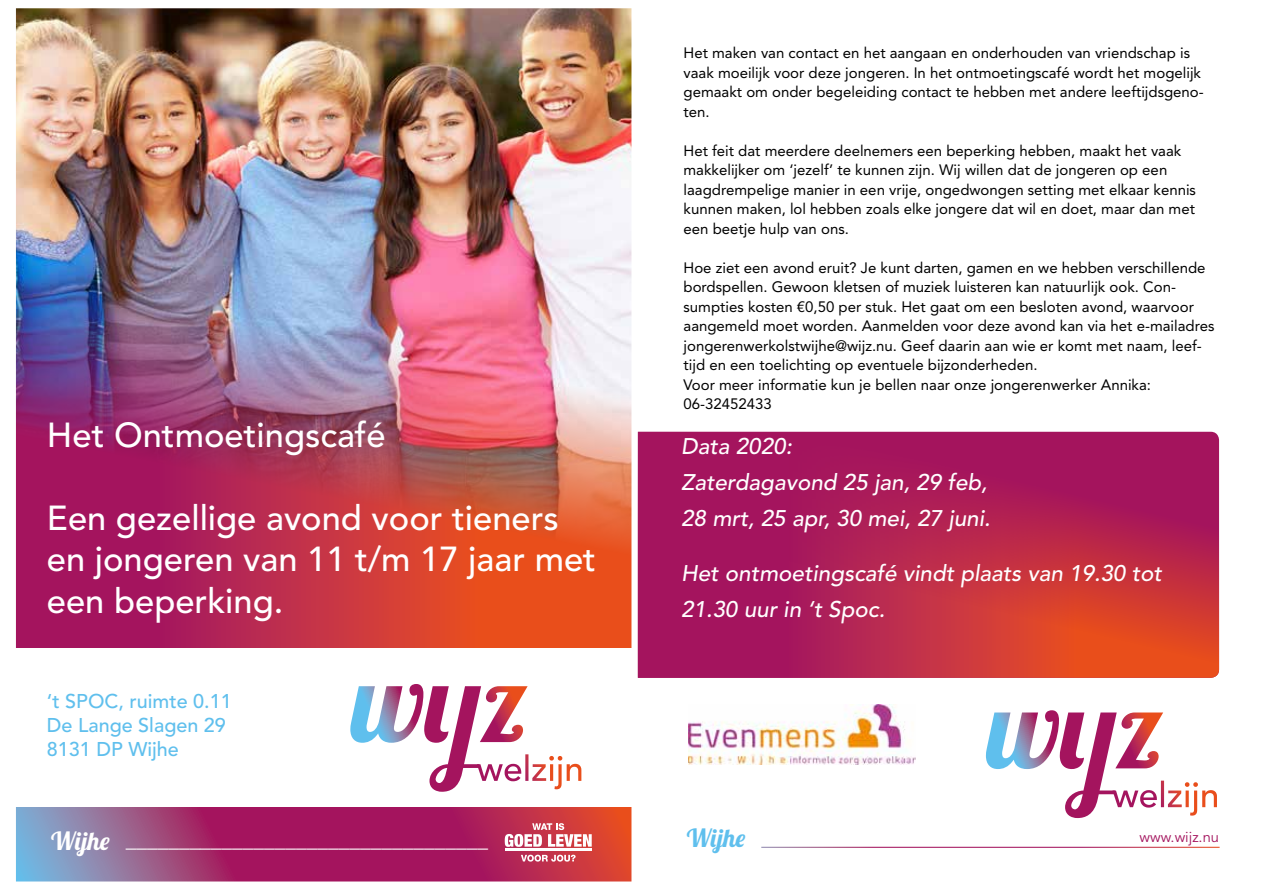
<style>
.page{position:relative;width:1263px;height:893px;background:#fff}
.page>*{position:absolute;margin:0;border:0;box-sizing:border-box;transform-origin:0 0}
.t1{font:500 34.5px/41.4px "Avenir LT Std";color:#fff}
.t2{font:italic 500 22.5px/36px "Avenir LT Std";color:#fff}
.t3{font:500 21.3px "Avenir LT Std";color:#fff}
.t4{font:500 19.8px/24px "Avenir LT Std";color:#5fbfed}
.t5{font:15px/19.5px "Avenir LT Std";color:#000}
.t6{font:14.7px "Avenir LT Std";color:#a4145e}
.s1{font-family:"Lobster 1.4";font-weight:400;font-size:25.05px}
.s2{font-family:"Lobster 1.4";font-weight:400;font-size:25.05px;color:#5fbfed}
</style>
<div class="page">
<img style="left:15px;top:8px;width:1205px;height:874px">
<svg style="left:505px;top:823px;width:87px;height:24px"></svg>
<svg style="left:521px;top:855px;width:55px;height:7px"></svg>
<hr style="left:505px;top:848px;width:87px;height:2px;background:#fff">
<h1 class="t1" style="left:47px;top:415px;width:340px">Het Ontmoetingscafé</h1>
<h1 class="t1" style="left:47px;top:498px;width:551px">Een gezellige avond voor tieners en jongeren van 11 t/m 17 jaar met een beperking.</h1>
<h3 class="t4" style="left:47px;top:689px;width:186px">‘t SPOC, ruimte 0.11<br>De Lange Slagen 29<br>8131 DP Wijhe</h3>
<h3 class="t3" style="left:51px;top:828px;width:438px"><span class="s1">Wijhe</span> __________________________________</h3>
<p class="t5" style="left:683px;top:43px;width:522px">Het maken van contact en het aangaan en onderhouden van vriendschap is vaak moeilijk voor deze jongeren. In het ontmoetingscafé wordt het mogelijk gemaakt om onder begeleiding contact te hebben met andere leeftijdsgeno&shy;ten.</p>
<p class="t5" style="left:683px;top:141px;width:514px">Het feit dat meerdere deelnemers een beperking hebben, maakt het vaak makkelijker om ‘jezelf’ te kunnen zijn. Wij willen dat de jongeren op een laagdrempelige manier in een vrije, ongedwongen setting met elkaar kennis kunnen maken, lol hebben zoals elke jongere dat wil en doet, maar dan met een beetje hulp van ons.</p>
<p class="t5" style="left:683px;top:258px;width:532px">Hoe ziet een avond eruit? Je kunt darten, gamen en we hebben verschillende bordspellen. Gewoon kletsen of muziek luisteren kan natuurlijk ook. Con&shy;sumpties kosten €0,50 per stuk. Het gaat om een besloten avond, waarvoor aangemeld moet worden. Aanmelden voor deze avond kan via het e-mailadres jongerenwerkolstwijhe@wijz.nu. Geef daarin aan wie er komt met naam, leef&shy;tijd en een toelichting op eventuele bijzonderheden.<br>Voor meer informatie kun je bellen naar onze jongerenwerker Annika:<br>06-32452433</p>
<h2 class="t2" style="left:681px;top:429px;width:311px">Data 2020:<br>Zaterdagavond 25 jan, 29 feb,<br>28 mrt, 25 apr, 30 mei, 27 juni.</h2>
<h2 class="t2" style="left:681px;top:556px;width:482px">Het ontmoetingscafé vindt plaats van 19.30 tot<br>21.30 uur in ‘t Spoc.</h2>
<h3 class="t3" style="left:687px;top:825px;width:534px"><span class="s2">Wijhe</span> ___________________________________________</h3>
<p class="t6" style="left:1139px;top:829px;width:81px">www.wijz.nu</p>
</div>
